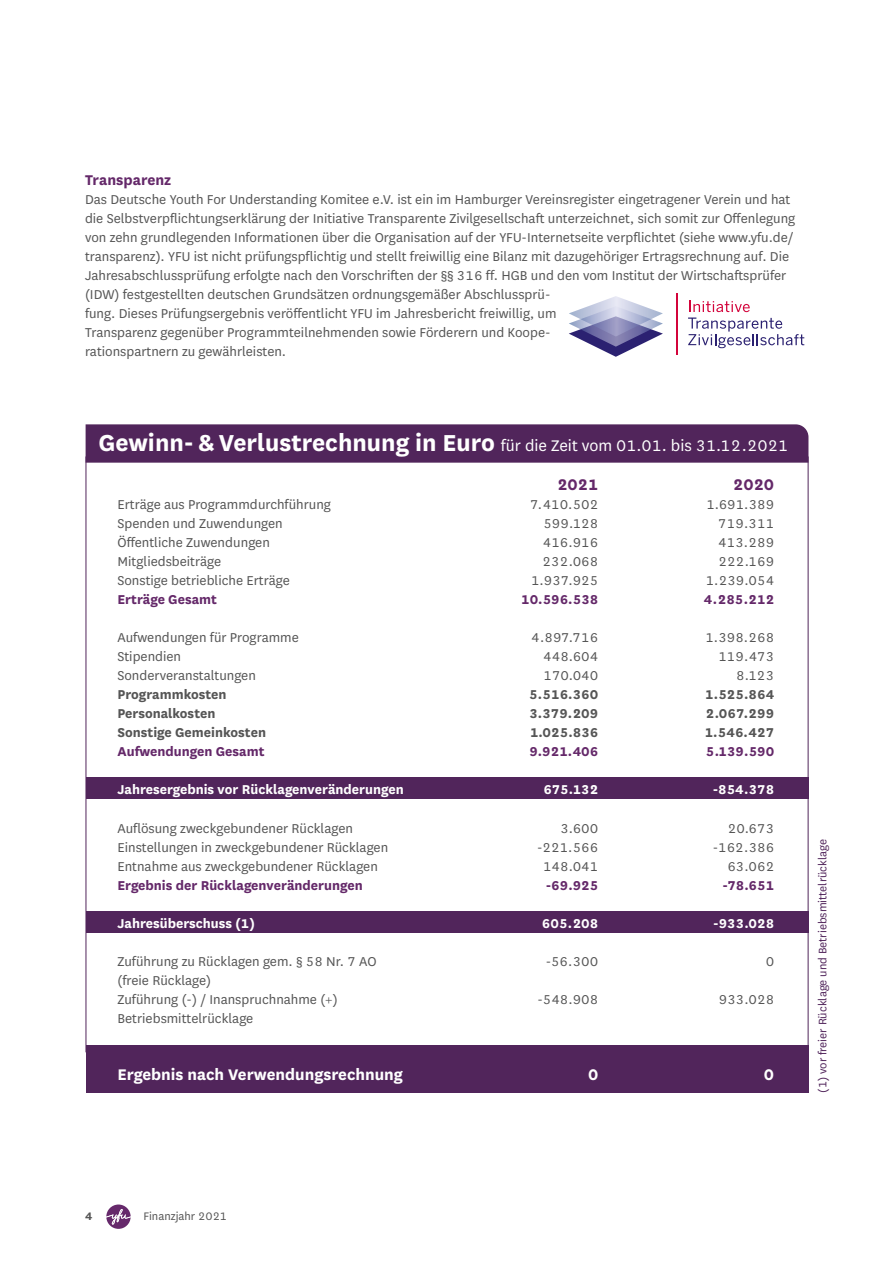
<style>
.page{position:relative;width:893px;height:1263px;background:#fff}
.page>*{position:absolute;margin:0;border:0;box-sizing:border-box;transform-origin:0 0}
.kl__Headline_18pt_RP{font:18px "National";color:#fff}
.Fließtext{font:700 18px "National";color:#fff}
.Fließtext-2{font:700 18px "National";color:#642869}
.Zwischenüberschrift{font:700 16.5px "National";color:#642869}
.Fließtext-3{font:15px/19px "National";color:#555}
.Fließtext-4{font:700 15px "National";color:#642869}
.Fließtext-5{font:700 15px "National";color:#555}
.Fließtext-6{font:700 15px "National";color:#fff}
.Bildunterschrift_g{font:12.75px "National";color:#51255b}
.t1{font:12.75px "National";color:#555}
.t2{font:700 12.75px "National";color:#555}
.s1{font-weight:700;font-size:27px}
</style>
<div class="page">
<svg style="left:106px;top:1204px;width:25px;height:25px"></svg>
<div style="left:86px;top:1045px;width:722px;height:47px;background:#51255b"></div>
<div style="left:86px;top:911px;width:722px;height:21px;background:#51255b"></div>
<div style="left:86px;top:777px;width:722px;height:21px;background:#51255b"></div>
<div style="left:86px;top:424px;width:722px;height:39px;background:#51255b"></div>
<svg style="left:569px;top:296px;width:94px;height:61px"></svg>
<svg style="left:688px;top:301px;width:116px;height:47px"></svg>
<hr style="left:676px;top:293px;width:1px;height:61px;background:#d3043b">
<p class="Zwischenüberschrift" style="left:85px;top:168px;width:88px">Transparenz</p>
<p class="Fließtext-3" style="left:85px;top:189px;width:712px">Das Deutsche Youth For Understanding Komitee e.V. ist ein im Hamburger Vereinsregister eingetragener Verein und hat die Selbstverpflichtungserklärung der Initiative Transparente Zivilgesellschaft unterzeichnet, sich somit zur Offenlegung von zehn grundlegenden Informationen über die Organisation auf der YFU-Internetseite verpflichtet (siehe www.yfu.de/ transparenz). YFU ist nicht prüfungspflichtig und stellt freiwillig eine Bilanz mit dazugehöriger Ertragsrechnung auf. Die Jahresabschlussprüfung erfolgte nach den Vorschriften der §§ 316 ff. HGB und den vom Institut der Wirtschaftsprüfer (IDW) festgestellten deutschen Grundsätzen ordnungsgemäßer Abschlussprü-<br>fung. Dieses Prüfungsergebnis veröffentlicht YFU im Jahresbericht freiwillig, um<br>Transparenz gegenüber Programmteilnehmenden sowie Förderern und Koope-<br>rationspartnern zu gewährleisten.</p>
<p class="kl__Headline_18pt_RP" style="left:98px;top:434px;width:691px"><span class="s1">Gewinn- &amp; Verlustrechnung in Euro</span> für die Zeit vom 01.01. bis 31.12.2021</p>
<p class="Fließtext-2" style="left:557px;top:471px;width:43px">2021</p>
<p class="Fließtext-3" style="left:530px;top:494px;width:70px">7.410.502</p>
<p class="Fließtext-3" style="left:543px;top:513px;width:56px">599.128</p>
<p class="Fließtext-3" style="left:543px;top:532px;width:57px">416.916</p>
<p class="Fließtext-3" style="left:542px;top:551px;width:58px">232.068</p>
<p class="Fließtext-3" style="left:531px;top:570px;width:69px">1.937.925</p>
<p class="Fließtext-4" style="left:521px;top:589px;width:79px">10.596.538</p>
<p class="Fließtext-3" style="left:531px;top:627px;width:69px">4.897.716</p>
<p class="Fließtext-3" style="left:543px;top:646px;width:57px">448.604</p>
<p class="Fließtext-3" style="left:544px;top:665px;width:56px">170.040</p>
<p class="Fließtext-5" style="left:529px;top:684px;width:71px">5.516.360</p>
<p class="Fließtext-5" style="left:529px;top:703px;width:71px">3.379.209</p>
<p class="Fließtext-5" style="left:530px;top:722px;width:70px">1.025.836</p>
<p class="Fließtext-4" style="left:529px;top:741px;width:71px">9.921.406</p>
<p class="Fließtext-6" style="left:543px;top:779px;width:57px">675.132</p>
<p class="Fließtext-3" style="left:560px;top:818px;width:40px">3.600</p>
<p class="Fließtext-3" style="left:537px;top:837px;width:63px">-221.566</p>
<p class="Fließtext-3" style="left:543px;top:856px;width:57px">148.041</p>
<p class="Fließtext-4" style="left:546px;top:874px;width:54px">-69.925</p>
<p class="Fließtext-6" style="left:542px;top:912px;width:58px">605.208</p>
<p class="Fließtext-3" style="left:546px;top:951px;width:54px">-56.300</p>
<p class="Fließtext-3" style="left:537px;top:989px;width:62px">-548.908</p>
<p class="Fließtext-2" style="left:733px;top:471px;width:43px">2020</p>
<p class="Fließtext-3" style="left:706px;top:494px;width:69px">1.691.389</p>
<p class="Fließtext-3" style="left:718px;top:513px;width:58px">719.311</p>
<p class="Fließtext-3" style="left:718px;top:532px;width:58px">413.289</p>
<p class="Fließtext-3" style="left:718px;top:551px;width:57px">222.169</p>
<p class="Fließtext-3" style="left:706px;top:570px;width:70px">1.239.054</p>
<p class="Fließtext-4" style="left:704px;top:589px;width:72px">4.285.212</p>
<p class="Fließtext-3" style="left:705px;top:627px;width:70px">1.398.268</p>
<p class="Fließtext-3" style="left:718px;top:646px;width:57px">119.473</p>
<p class="Fließtext-3" style="left:736px;top:665px;width:40px">8.123</p>
<p class="Fließtext-5" style="left:705px;top:684px;width:70px">1.525.864</p>
<p class="Fließtext-5" style="left:706px;top:703px;width:70px">2.067.299</p>
<p class="Fließtext-5" style="left:705px;top:722px;width:71px">1.546.427</p>
<p class="Fließtext-4" style="left:706px;top:741px;width:70px">5.139.590</p>
<p class="Fließtext-6" style="left:713px;top:779px;width:63px">-854.378</p>
<p class="Fließtext-3" style="left:728px;top:818px;width:48px">20.673</p>
<p class="Fließtext-3" style="left:713px;top:837px;width:63px">-162.386</p>
<p class="Fließtext-3" style="left:727px;top:856px;width:48px">63.062</p>
<p class="Fließtext-4" style="left:722px;top:874px;width:53px">-78.651</p>
<p class="Fließtext-6" style="left:713px;top:912px;width:63px">-933.028</p>
<p class="Fließtext-3" style="left:766px;top:951px;width:10px">0</p>
<p class="Fließtext-3" style="left:719px;top:989px;width:57px">933.028</p>
<p class="Fließtext-3" style="left:117px;top:494px;width:215px">Erträge aus Programmdurchführung</p>
<p class="Fließtext-3" style="left:117px;top:513px;width:167px">Spenden und Zuwendungen</p>
<p class="Fließtext-3" style="left:117px;top:532px;width:154px">Öffentliche Zuwendungen</p>
<p class="Fließtext-3" style="left:117px;top:551px;width:105px">Mitgliedsbeiträge</p>
<p class="Fließtext-3" style="left:117px;top:570px;width:174px">Sonstige betriebliche Erträge</p>
<p class="Fließtext-4" style="left:117px;top:589px;width:101px">Erträge Gesamt</p>
<p class="Fließtext-3" style="left:117px;top:627px;width:183px">Aufwendungen für Programme</p>
<p class="Fließtext-3" style="left:117px;top:646px;width:65px">Stipendien</p>
<p class="Fließtext-3" style="left:117px;top:665px;width:140px">Sonderveranstaltungen</p>
<p class="Fließtext-5" style="left:117px;top:684px;width:111px">Programmkosten</p>
<p class="Fließtext-5" style="left:117px;top:703px;width:99px">Personalkosten</p>
<p class="Fließtext-5" style="left:117px;top:722px;width:150px">Sonstige Gemeinkosten</p>
<p class="Fließtext-4" style="left:117px;top:741px;width:149px">Aufwendungen Gesamt</p>
<p class="Fließtext-6" style="left:117px;top:779px;width:288px">Jahresergebnis vor Rücklagenveränderungen</p>
<p class="Fließtext-3" style="left:117px;top:818px;width:237px">Auflösung zweckgebundener Rücklagen</p>
<p class="Fließtext-3" style="left:117px;top:837px;width:272px">Einstellungen in zweckgebundener Rücklagen</p>
<p class="Fließtext-3" style="left:117px;top:856px;width:262px">Entnahme aus zweckgebundener Rücklagen</p>
<p class="Fließtext-4" style="left:117px;top:874px;width:247px">Ergebnis der Rücklagenveränderungen</p>
<p class="Fließtext-6" style="left:117px;top:912px;width:139px">Jahresüberschuss (1)</p>
<p class="Fließtext-3" style="left:117px;top:951px;width:261px">Zuführung zu Rücklagen gem. § 58 Nr. 7 AO (freie Rücklage)</p>
<p class="Fließtext-3" style="left:117px;top:989px;width:222px">Zuführung (-) / Inanspruchnahme (+)</p>
<p class="Fließtext-3" style="left:117px;top:1008px;width:137px">Betriebsmittelrücklage</p>
<p class="Fließtext" style="left:117px;top:1062px;width:287px">Ergebnis nach Verwendungsrechnung</p>
<p class="Fließtext" style="left:588px;top:1062px;width:12px">0</p>
<p class="Fließtext" style="left:764px;top:1062px;width:12px">0</p>
<p class="Bildunterschrift_g" style="left:814px;top:1092px;width:255px;rotate:-90deg">(1) vor freier Rücklage und Betriebsmittelrücklage</p>
<p class="t2" style="left:85px;top:1207px;width:9px">4</p>
<p class="t1" style="left:143px;top:1208px;width:85px">Finanzjahr 2021</p>
</div>
